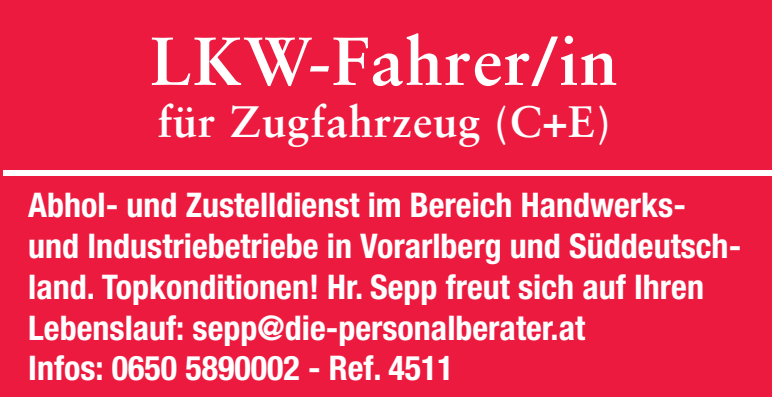
<style>
.page{position:relative;width:772px;height:397px;background:#fff}
.page>*{position:absolute;margin:0;border:0;box-sizing:border-box;transform-origin:0 0}
.t1{font:700 68px "Sabon LT Std";letter-spacing:.02em;color:#fff}
.t2{font:700 44px "Sabon LT Std";letter-spacing:.02em;color:#fff}
.t3{font:700 condensed 34px/40.8px "Helvetica Neue LT Std";color:#fff}
</style>
<div class="page">
<div style="left:0;top:0;width:771px;height:397px;background:#ed1a3f"></div>
<div style="left:4px;top:170px;width:767px;height:6px;background:#fff"></div>
<h1 class="t1" style="left:150px;top:19px;width:468px">LKW-Fahrer/in</h1>
<p class="t2" style="left:157px;top:94px;width:454px">für Zugfahrzeug (C+E)</p>
<p class="t3" style="left:28px;top:184px;width:714px">Abhol- und Zustelldienst im Bereich Handwerks&shy;und Industriebetriebe in Vorarlberg und Süddeutsch&shy;land. Topkonditionen! Hr. Sepp freut sich auf Ihren Lebenslauf: sepp@die-personalberater.at<br>Infos: 0650 5890002 - Ref. 4511</p>
</div>
